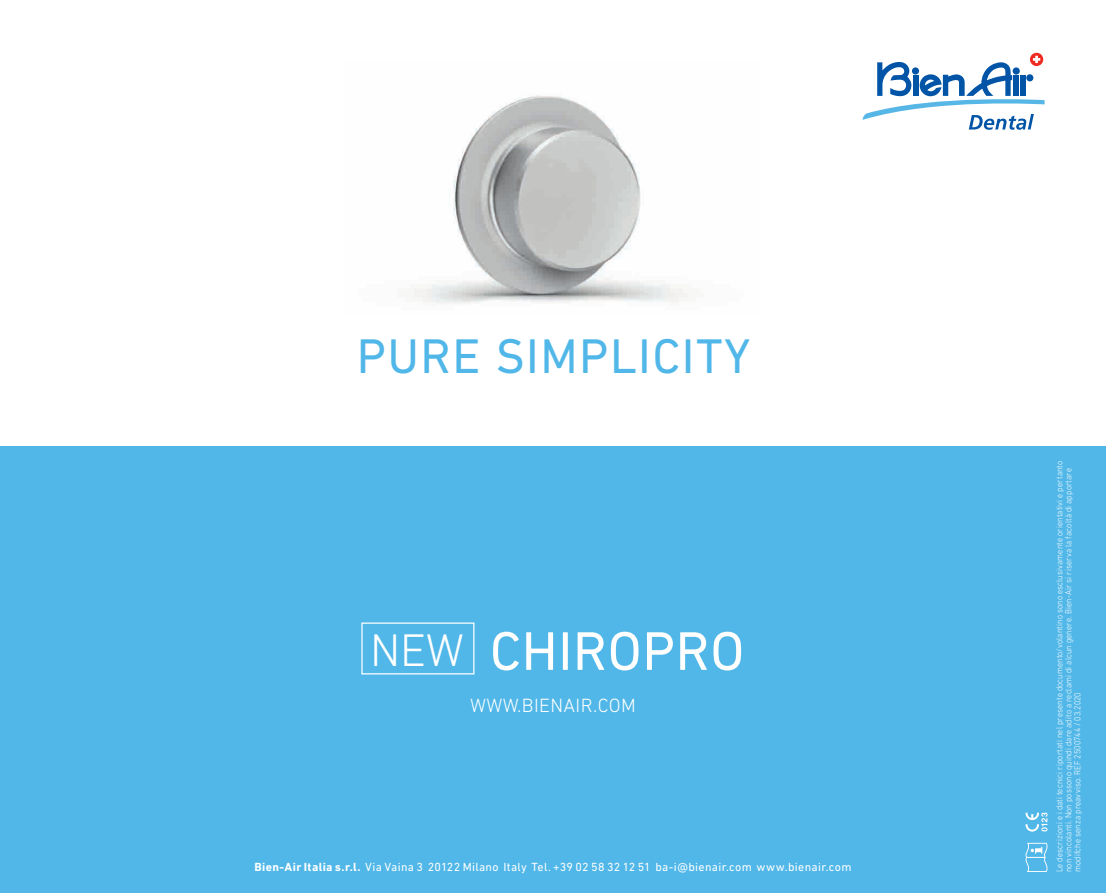
<style>
.page{position:relative;width:1106px;height:893px;background:#fff}
.page>*{position:absolute;margin:0;border:0;box-sizing:border-box;transform-origin:0 0}
.t1{font:55.35px "DIN Next W1 G";letter-spacing:.01em;color:#fff}
.t2{font:49.5px "DIN Next W1 G";letter-spacing:.03em;color:#50b7e8}
.t3{font:300 19.5px "DIN Next W1 G";letter-spacing:.02em;color:#fff}
.t4{font:12px "DIN Next W1 G";letter-spacing:.025em;color:#fff}
.t5{font:300 9px/9px "DIN Next W1 G";letter-spacing:.02em;color:#fff;scale:.9 1}
.s1{font-weight:300;font-size:46.5px}
.s2{font-weight:700}
</style>
<div class="page">
<div style="left:0;top:446px;width:1106px;height:447px;background:#50b7e8"></div>
<svg style="left:1030px;top:53px;width:13px;height:13px"></svg>
<svg style="left:862px;top:56px;width:182px;height:74px"></svg>
<svg style="left:1025px;top:813px;width:22px;height:19px"></svg>
<svg style="left:1025px;top:843px;width:22px;height:29px"></svg>
<div style="left:361px;top:622px;width:113px;height:52px;border:1px solid #fff"></div>
<img style="left:414px;top:95px;width:274px;height:209px">
<img style="left:474px;top:96px;width:67px;height:39px">
<h2 class="t2" style="left:357px;top:328px;width:395px">PURE SIMPLICITY</h2>
<h1 class="t1" style="left:370px;top:619px;width:376px"><span class="s1">NEW</span> CHIROPRO</h1>
<h3 class="t3" style="left:470px;top:695px;width:167px">WWW.BIENAIR.COM</h3>
<h3 class="t4" style="left:254px;top:860px;width:598px"><span class="s2">Bien-Air Italia s.r.l.</span> Via Vaina 3 20122 Milano Italy Tel. +39 02 58 32 12 51 ba-i@bienair.com www.bienair.com</h3>
<p class="t5" style="left:1055px;top:872px;width:458px;rotate:-90deg">Le descrizioni e i dati tecnici riportati nel presente documento/volantino sono esclusivamente orientativi e pertanto non vincolanti. Non possono quindi dare adito a reclami di alcun genere. Bien-Air si riserva la facoltà di apportare modifche senza preavviso. REF 2500744 / 03.2020</p>
</div>
